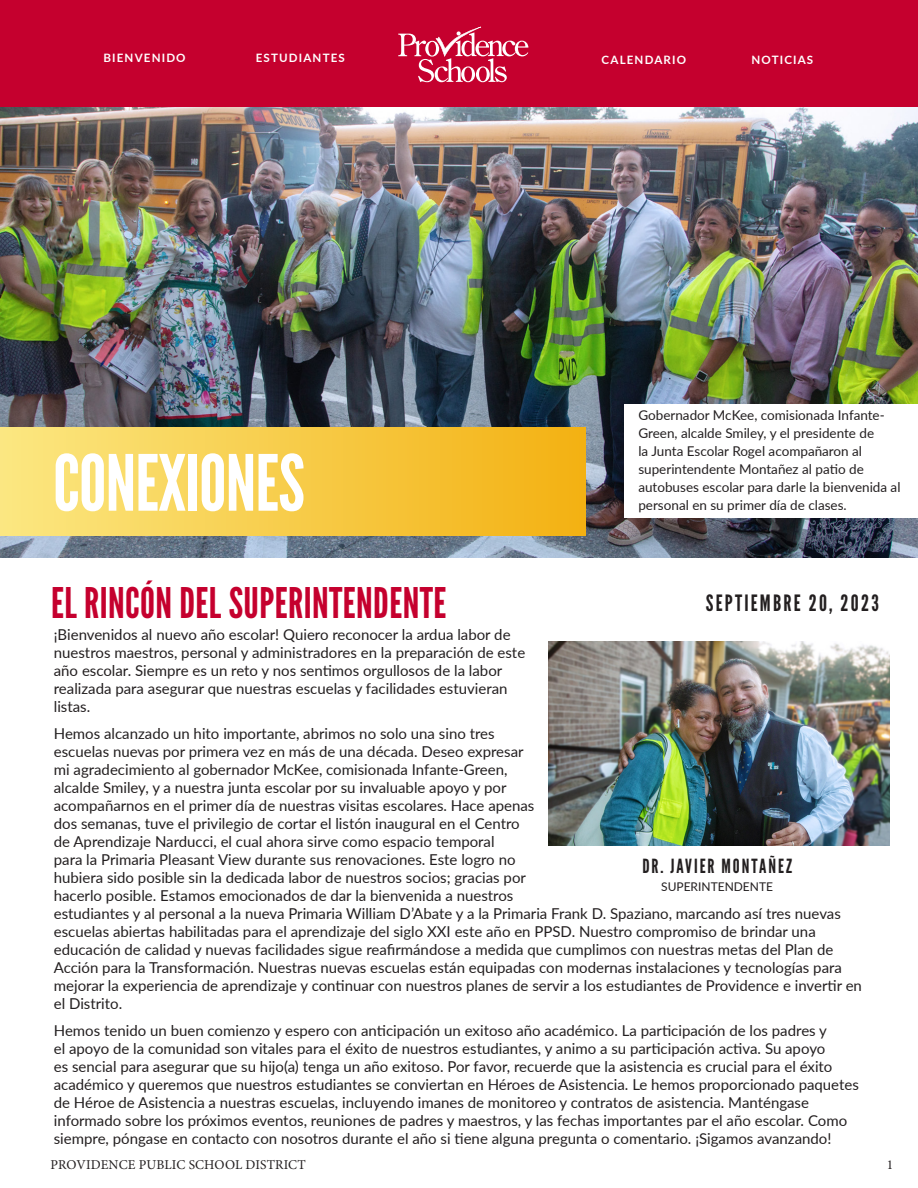
<style>
.page{position:relative;width:918px;height:1188px;background:#fff}
.page>*{position:absolute;margin:0;border:0;box-sizing:border-box;transform-origin:0 0}
.League_Gothic_55pt_Y{font:77.25px "League Gothic";letter-spacing:-.01em;color:#fff}
.League_Gothic_32pt_B{font:42.15px "League Gothic";letter-spacing:.01em;color:#c5002e}
.League_Gothic_32pt_B-2{font:22.5px "League Gothic";letter-spacing:.1em;color:#231f20}
.League_Gothic_32pt_B-3{font:19.5px "League Gothic";letter-spacing:.1em;color:#231f20}
.t1{font:15px/18px "Lato";color:#231f20}
.Lato_Light_8pt_Black{font:13.5px/18px "Lato";color:#231f20}
.t2{font:13.5px "Minion Pro";letter-spacing:.01em;color:#231f20}
.t3{font:12px "Lato";color:#231f20}
.Lato_Bold_8pt_White{font:700 11.55px "Lato";letter-spacing:.1em;color:#fff}
</style>
<div class="page">
<img style="left:0;top:107px;width:918px;height:450px">
<div style="left:625px;top:405px;width:293px;height:113px;background:#fff"></div>
<img style="left:549px;top:641px;width:341px;height:204px">
<div style="left:0;top:427px;width:585px;height:108px;background:linear-gradient(to right,#fbe882,#f3b112)"></div>
<div style="left:0;top:0;width:918px;height:107px;background:#c5002e"></div>
<svg style="left:398px;top:27px;width:130px;height:55px"></svg>
<p class="Lato_Bold_8pt_White" style="left:103px;top:50px;width:84px">BIENVENIDO</p>
<p class="Lato_Bold_8pt_White" style="left:256px;top:50px;width:91px">ESTUDIANTES</p>
<p class="Lato_Bold_8pt_White" style="left:602px;top:52px;width:86px">CALENDARIO</p>
<p class="Lato_Bold_8pt_White" style="left:751px;top:52px;width:63px">NOTICIAS</p>
<p class="League_Gothic_55pt_Y" style="left:53px;top:437px;width:253px">CONEXIONES</p>
<p class="League_Gothic_32pt_B" style="left:51px;top:578px;width:397px">EL RINCÓN DEL SUPERINTENDENTE</p>
<p class="Lato_Light_8pt_Black" style="left:638px;top:406px;width:264px">Gobernador McKee, comisionada Infante-Green, alcalde Smiley, y el presidente de<br>la Junta Escolar Rogel acompañaron al superintendente Montañez al patio de autobuses escolar para darle la bienvenida al personal en su primer día de clases.</p>
<p class="League_Gothic_32pt_B-2" style="left:706px;top:589px;width:175px">SEPTIEMBRE 20, 2023</p>
<p class="t1" style="left:54px;top:624px;width:473px">¡Bienvenidos al nuevo año escolar! Quiero reconocer la ardua labor de nuestros maestros, personal y administradores en la preparación de este año escolar. Siempre es un reto y nos sentimos orgullosos de la labor realizada para asegurar que nuestras escuelas y facilidades estuvieran listas.</p>
<p class="t1" style="left:54px;top:723px;width:810px">Hemos alcanzado un hito importante, abrimos no solo una sino tres<br>escuelas nuevas por primera vez en más de una década. Deseo expresar<br>mi agradecimiento al gobernador McKee, comisionada Infante-Green,<br>alcalde Smiley, y a nuestra junta escolar por su invaluable apoyo y por<br>acompañarnos en el primer día de nuestras visitas escolares. Hace apenas<br>dos semanas, tuve el privilegio de cortar el listón inaugural en el Centro<br>de Aprendizaje Narducci, el cual ahora sirve como espacio temporal<br>para la Primaria Pleasant View durante sus renovaciones. Este logro no<br>hubiera sido posible sin la dedicada labor de nuestros socios; gracias por<br>hacerlo posible. Estamos emocionados de dar la bienvenida a nuestros<br>estudiantes y al personal a la nueva Primaria William D’Abate y a la Primaria Frank D. Spaziano, marcando así tres nuevas escuelas abiertas habilitadas para el aprendizaje del siglo XXI este año en PPSD. Nuestro compromiso de brindar una educación de calidad y nuevas facilidades sigue reafirmándose a medida que cumplimos con nuestras metas del Plan de Acción para la Transformación. Nuestras nuevas escuelas están equipadas con modernas instalaciones y tecnologías para mejorar la experiencia de aprendizaje y continuar con nuestros planes de servir a los estudiantes de Providence e invertir en el Distrito.</p>
<p class="t1" style="left:54px;top:1020px;width:807px">Hemos tenido un buen comienzo y espero con anticipación un exitoso año académico. La participación de los padres y<br>el apoyo de la comunidad son vitales para el éxito de nuestros estudiantes, y animo a su participación activa. Su apoyo<br>es sencial para asegurar que su hijo(a) tenga un año exitoso. Por favor, recuerde que la asistencia es crucial para el éxito académico y queremos que nuestros estudiantes se conviertan en Héroes de Asistencia. Le hemos proporcionado paquetes de Héroe de Asistencia a nuestras escuelas, incluyendo imanes de monitoreo y contratos de asistencia. Manténgase informado sobre los próximos eventos, reuniones de padres y maestros, y las fechas importantes par el año escolar. Como siempre, póngase en contacto con nosotros durante el año si tiene alguna pregunta o comentario. ¡Sigamos avanzando!</p>
<p class="League_Gothic_32pt_B-3" style="left:642px;top:855px;width:151px">DR. JAVIER MONTAÑEZ</p>
<p class="t3" style="left:661px;top:878px;width:113px">SUPERINTENDENTE</p>
<p class="t2" style="left:50px;top:1155px;width:257px">PROVIDENCE PUBLIC SCHOOL DISTRICT</p>
<p class="t2" style="left:887px;top:1155px;width:8px">1</p>
</div>
